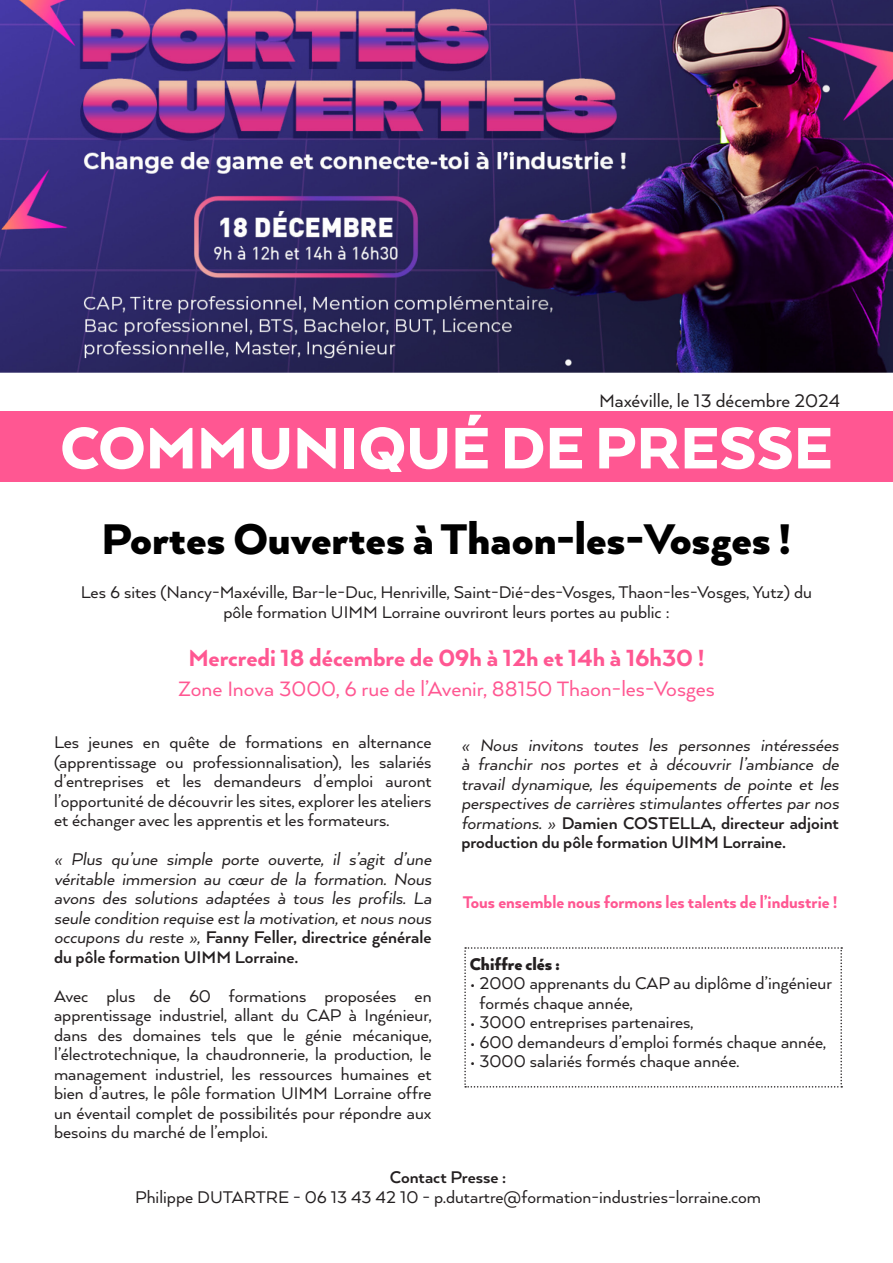
<style>
.page{position:relative;width:893px;height:1263px;background:#fff}
.page>*{position:absolute;margin:0;border:0;box-sizing:border-box;transform-origin:0 0}
.t1{font:900 67.5px "Arquitecta";color:#fff}
.t2{font:900 49.5px "Arquitecta";color:#000}
.t3{font:800 27px "Arquitecta";color:#ff5792}
.t4{font:24px "Arquitecta";color:#ff5792}
.t5{font:21px "Arquitecta";color:#231f20}
.t6{font:19.5px/19.5px "Arquitecta";color:#231f20;text-align:justify}
.t7{font:italic 19.5px/19.5px "Arquitecta W00";color:#231f20;text-align:justify}
.t8{font:700 19.5px/19.5px "Arquitecta";color:#231f20}
.t9{font:800 19.5px "Arquitecta";color:#ff5792}
.t10{font:900 19.5px "Arquitecta";color:#231f20}
.s1{font-family:"Arquitecta W00";font-weight:400;font-style:italic}
</style>
<div class="page">
<div style="left:0;top:411px;width:893px;height:71px;background:#ff5792"></div>
<img style="left:0;top:0;width:893px;height:373px">
<svg style="left:464px;top:947px;width:378px;height:140px"></svg>
<p class="t5" style="left:599px;top:388px;width:242px">Maxéville, le 13 décembre 2024</p>
<h1 class="t1" style="left:60px;top:406px;width:774px">COMMUNIQUÉ DE PRESSE</h1>
<h2 class="t2" style="left:102px;top:509px;width:691px">Portes Ouvertes à Thaon-les-Vosges !</h2>
<p class="t6" style="left:81px;top:582px;width:733px;text-align:center">Les 6 sites (Nancy-Maxéville, Bar-le-Duc, Henriville, Saint-Dié-des-Vosges, Thaon-les-Vosges, Yutz) du pôle formation UIMM Lorraine ouvriront leurs portes au public :</p>
<h3 class="t3" style="left:188px;top:641px;width:518px">Mercredi 18 décembre de 09h à 12h et 14h à 16h30 !</h3>
<p class="t4" style="left:178px;top:674px;width:538px">Zone Inova 3000, 6 rue de l’Avenir, 88150 Thaon-les-Vosges</p>
<p class="t6" style="left:54px;top:732px;width:379px">Les jeunes en quête de formations en alternance (apprentissage ou professionnalisation), les salariés d’entreprises et les demandeurs d’emploi auront l’opportunité de découvrir les sites, explorer les ateliers et échanger avec les apprentis et les formateurs.</p>
<p class="t7" style="left:54px;top:849px;width:379px">« Plus qu’une simple porte ouverte, il s’agit d’une véritable immersion au cœur de la formation. Nous avons des solutions adaptées à tous les profils. La seule condition requise est la motivation, et nous nous</p>
<p class="t8" style="left:54px;top:927px;width:379px"><span class="s1">occupons du reste »,</span> Fanny Feller, directrice générale du pôle formation UIMM Lorraine.</p>
<p class="t6" style="left:54px;top:985px;width:379px">Avec plus de 60 formations proposées en apprentissage industriel, allant du CAP à Ingénieur, dans des domaines tels que le génie mécanique, l’électrotechnique, la chaudronnerie, la production, le management industriel, les ressources humaines et bien d’autres, le pôle formation UIMM Lorraine offre un éventail complet de possibilités pour répondre aux besoins du marché de l’emploi.</p>
<p class="t7" style="left:461px;top:735px;width:379px">« Nous invitons toutes les personnes intéressées à franchir nos portes et à découvrir l’ambiance de travail dynamique, les équipements de pointe et les perspectives de carrières stimulantes offertes par nos</p>
<p class="t8" style="left:461px;top:812px;width:379px"><span class="s1">formations. »</span> Damien COSTELLA, directeur adjoint production du pôle formation UIMM Lorraine.</p>
<p class="t9" style="left:463px;top:890px;width:376px">Tous ensemble nous formons les talents de l’industrie !</p>
<p class="t10" style="left:470px;top:952px;width:92px">Chiffre clés :</p>
<p class="t6" style="left:479px;top:973px;width:354px;text-indent:-10px">• 2000 apprenants du CAP au diplôme d’ingénieur formés chaque année,</p>
<p class="t6" style="left:470px;top:1012px;width:225px">• 3000 entreprises partenaires,</p>
<p class="t6" style="left:470px;top:1031px;width:358px">• 600 demandeurs d’emploi formés chaque année,</p>
<p class="t6" style="left:470px;top:1051px;width:271px">• 3000 salariés formés chaque année.</p>
<p class="t8" style="left:390px;top:1167px;width:118px">Contact Presse :</p>
<p class="t6" style="left:135px;top:1186px;width:627px">Philippe DUTARTRE - 06 13 43 42 10 - p.dutartre@formation-industries-lorraine.com</p>
</div>
